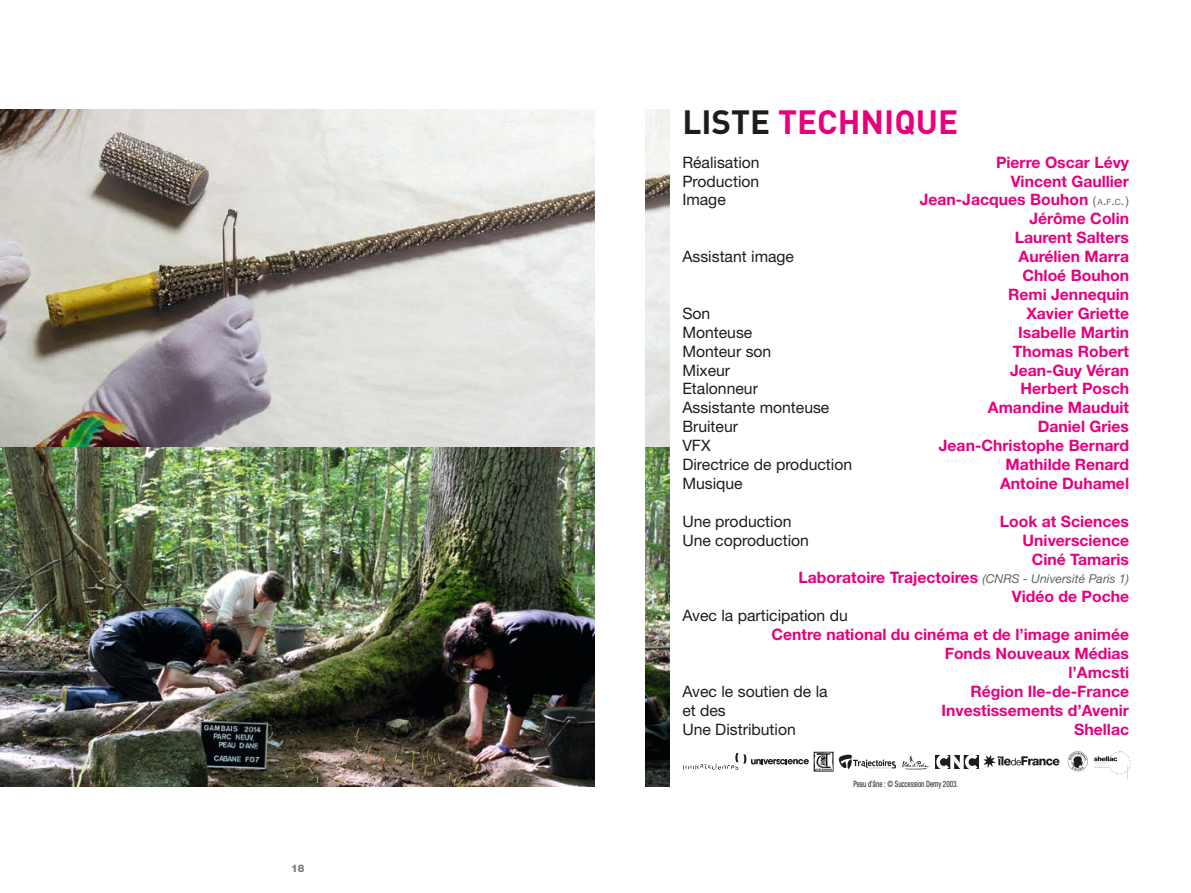
<style>
.page{position:relative;width:1191px;height:893px;background:#fff}
.page>*{position:absolute;margin:0;border:0;box-sizing:border-box;transform-origin:0 0}
.t1{font:700 33.25px "DIN";color:#e6007e}
.t2{font:700 15.75px/18.9px "Helvetica Neue LT Std";color:#e6007e;text-align:right}
.t3{font:15.75px "Helvetica Neue LT Std";color:#1d1d1b}
.t4{font:800 10.5px "Helvetica Neue LT Std";color:#7b777c}
.t5{font:condensed 8.75px "Helvetica Neue LT Std";color:#1d1d1b;scale:.81 1}
.s1{color:#1d1d1b}
.s2{font-weight:400;font-size:12.25px;color:#646463}
.s3{font-weight:400;font-size:8.58px;color:#646463}
.s4{font-weight:400;font-style:italic;font-size:12.25px;color:#646463}
</style>
<div class="page">
<img style="left:0;top:110px;width:670px;height:337px">
<img style="left:0;top:447px;width:670px;height:340px">
<div style="left:595px;top:99px;width:50px;height:699px;background:#fff"></div>
<img style="left:683px;top:753px;width:63px;height:17px">
<img style="left:838px;top:754px;width:58px;height:15px">
<svg style="left:751px;top:752px;width:82px;height:20px"></svg>
<img style="left:902px;top:756px;width:28px;height:14px">
<img style="left:935px;top:755px;width:43px;height:13px">
<img style="left:983px;top:755px;width:77px;height:13px">
<img style="left:1067px;top:752px;width:21px;height:20px">
<img style="left:1094px;top:752px;width:36px;height:26px">
<p class="t4" style="left:291px;top:862px;width:15px">18</p>
<h1 class="t1" style="left:682px;top:100px;width:277px"><span class="s1">LISTE</span> TECHNIQUE</h1>
<p class="t3" style="left:682px;top:153px;width:79px">Réalisation</p>
<p class="t2" style="left:996px;top:152px;width:135px">Pierre Oscar Lévy</p>
<p class="t3" style="left:682px;top:172px;width:79px">Production</p>
<p class="t2" style="left:1010px;top:171px;width:120px">Vincent Gaullier</p>
<p class="t3" style="left:682px;top:190px;width:45px">Image</p>
<p class="t2" style="left:919px;top:190px;width:211px">Jean-Jacques Bouhon <span class="s2">(</span> <span class="s3">a</span><span class="s2">.</span><span class="s3">f</span><span class="s2">.</span><span class="s3">c</span><span class="s2">.)<br></span>Jérôme Colin<br>Laurent Salters</p>
<p class="t3" style="left:682px;top:247px;width:113px">Assistant image</p>
<p class="t2" style="left:1008px;top:247px;width:123px">Aurélien Marra<br>Chloé Bouhon<br>Remi Jennequin</p>
<p class="t3" style="left:682px;top:304px;width:30px">Son</p>
<p class="t2" style="left:1026px;top:303px;width:104px">Xavier Griette</p>
<p class="t3" style="left:682px;top:323px;width:72px">Monteuse</p>
<p class="t2" style="left:1018px;top:322px;width:112px">Isabelle Martin</p>
<p class="t3" style="left:682px;top:342px;width:90px">Monteur son</p>
<p class="t2" style="left:1013px;top:341px;width:118px">Thomas Robert</p>
<p class="t3" style="left:682px;top:361px;width:49px">Mixeur</p>
<p class="t2" style="left:1010px;top:360px;width:121px">Jean-Guy Véran</p>
<p class="t3" style="left:682px;top:379px;width:77px">Etalonneur</p>
<p class="t2" style="left:1020px;top:379px;width:110px">Herbert Posch</p>
<p class="t3" style="left:682px;top:398px;width:149px">Assistante monteuse</p>
<p class="t2" style="left:988px;top:398px;width:143px">Amandine Mauduit</p>
<p class="t3" style="left:682px;top:417px;width:57px">Bruiteur</p>
<p class="t2" style="left:1037px;top:417px;width:93px">Daniel Gries</p>
<p class="t3" style="left:682px;top:436px;width:30px">VFX</p>
<p class="t2" style="left:938px;top:436px;width:192px">Jean-Christophe Bernard</p>
<p class="t3" style="left:682px;top:455px;width:171px">Directrice de production</p>
<p class="t2" style="left:1005px;top:455px;width:125px">Mathilde Renard</p>
<p class="t3" style="left:682px;top:474px;width:62px">Musique</p>
<p class="t2" style="left:1000px;top:474px;width:130px">Antoine Duhamel</p>
<p class="t3" style="left:682px;top:512px;width:111px">Une production</p>
<p class="t2" style="left:999px;top:511px;width:131px">Look at Sciences</p>
<p class="t3" style="left:682px;top:531px;width:128px">Une coproduction</p>
<p class="t2" style="left:798px;top:530px;width:332px">Universcience<br>Ciné Tamaris<br>Laboratoire Trajectoires <span class="s4">(CNRS - Université Paris 1)<br></span>Vidéo de Poche</p>
<p class="t3" style="left:682px;top:606px;width:167px">Avec la participation du</p>
<p class="t2" style="left:771px;top:625px;width:359px">Centre national du cinéma et de l’image animée<br>Fonds Nouveaux Médias<br>l’Amcsti</p>
<p class="t3" style="left:682px;top:682px;width:147px">Avec le soutien de la</p>
<p class="t2" style="left:970px;top:681px;width:160px">Région Ile-de-France</p>
<p class="t3" style="left:682px;top:701px;width:45px">et des</p>
<p class="t2" style="left:941px;top:700px;width:189px">Investissements d’Avenir</p>
<p class="t3" style="left:682px;top:720px;width:115px">Une Distribution</p>
<p class="t2" style="left:1074px;top:719px;width:56px">Shellac</p>
<p class="t5" style="left:853px;top:779px;width:131px">Peau d’âne : © Succession Demy 2003.</p>
</div>
